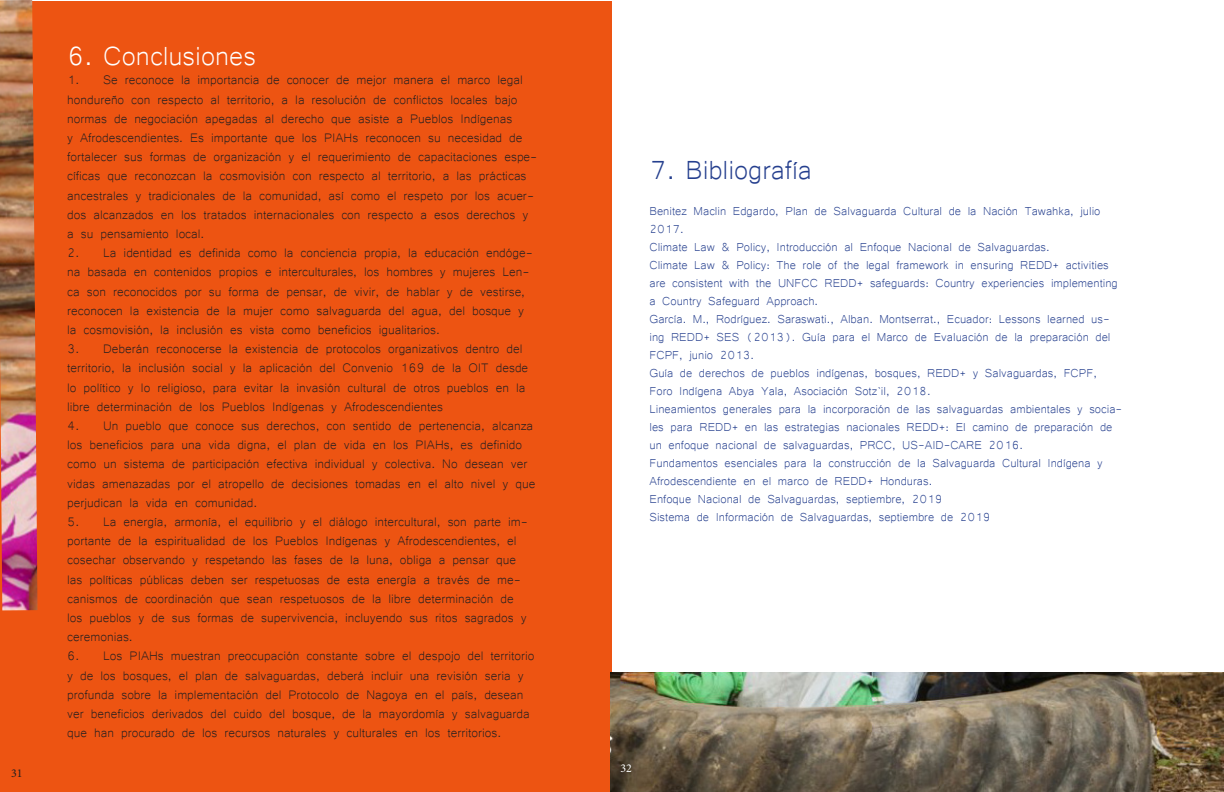
<style>
.page{position:relative;width:1224px;height:792px;background:#fff}
.page>*{position:absolute;margin:0;border:0;box-sizing:border-box;transform-origin:0 0}
.t1{font:34px "Microsoft Yi Baiti";color:#fff}
.t2{font:34px "Microsoft Yi Baiti";color:#253f8e}
.t3{font:16px/19.2px "Microsoft Yi Baiti";color:#231f20}
.t4{font:15px/18px "Microsoft Yi Baiti";color:#253f8e}
.t5{font:12px "Minion Pro";color:#231f20}
.t6{font:12px "Minion Pro";color:#fff}
</style>
<div class="page">
<div style="left:0;top:1px;width:612px;height:791px;background:#ed5412"></div>
<img style="left:0;top:0;width:38px;height:610px">
<img style="left:611px;top:672px;width:613px;height:120px">
<p class="t5" style="left:11px;top:765px;width:13px">31</p>
<p class="t1" style="left:67px;top:36px;width:190px">6. Conclusiones</p>
<p class="t3" style="left:67px;top:69px;width:472px">1. Se reconoce la importancia de conocer de mejor manera el marco legal hondureño con respecto al territorio, a la resolución de conflictos locales bajo normas de negociación apegadas al derecho que asiste a Pueblos Indígenas<br>y Afrodescendientes. Es importante que los PIAHs reconocen su necesidad de fortalecer sus formas de organización y el requerimiento de capacitaciones espe&shy;cíficas que reconozcan la cosmovisión con respecto al territorio, a las prácticas ancestrales y tradicionales de la comunidad, así como el respeto por los acuer&shy;dos alcanzados en los tratados internacionales con respecto a esos derechos y a su pensamiento local.</p>
<p class="t3" style="left:67px;top:242px;width:467px">2. La identidad es definida como la conciencia propia, la educación endóge&shy;na basada en contenidos propios e interculturales, los hombres y mujeres Len&shy;ca son reconocidos por su forma de pensar, de vivir, de hablar y de vestirse, reconocen la existencia de la mujer como salvaguarda del agua, del bosque y la cosmovisión, la inclusión es vista como beneficios igualitarios.</p>
<p class="t3" style="left:67px;top:338px;width:463px">3. Deberán reconocerse la existencia de protocolos organizativos dentro del territorio, la inclusión social y la aplicación del Convenio 169 de la OIT desde lo político y lo religioso, para evitar la invasión cultural de otros pueblos en la libre determinación de los Pueblos Indígenas y Afrodescendientes</p>
<p class="t3" style="left:67px;top:415px;width:470px">4. Un pueblo que conoce sus derechos, con sentido de pertenencia, alcanza los beneficios para una vida digna, el plan de vida en los PIAHs, es definido como un sistema de participación efectiva individual y colectiva. No desean ver vidas amenazadas por el atropello de decisiones tomadas en el alto nivel y que perjudican la vida en comunidad.</p>
<p class="t3" style="left:67px;top:511px;width:462px">5. La energía, armonía, el equilibrio y el diálogo intercultural, son parte im&shy;portante de la espiritualidad de los Pueblos Indígenas y Afrodescendientes, el cosechar observando y respetando las fases de la luna, obliga a pensar que las políticas públicas deben ser respetuosas de esta energía a través de me&shy;canismos de coordinación que sean respetuosos de la libre determinación de los pueblos y de sus formas de supervivencia, incluyendo sus ritos sagrados y ceremonias.</p>
<p class="t3" style="left:67px;top:645px;width:469px">6. Los PIAHs muestran preocupación constante sobre el despojo del territorio y de los bosques, el plan de salvaguardas, deberá incluir una revisión seria y profunda sobre la implementación del Protocolo de Nagoya en el país, desean ver beneficios derivados del cuido del bosque, de la mayordomía y salvaguarda que han procurado de los recursos naturales y culturales en los territorios.</p>
<p class="t2" style="left:650px;top:150px;width:164px">7. Bibliografía</p>
<p class="t4" style="left:650px;top:201px;width:453px">Benitez Maclin Edgardo, Plan de Salvaguarda Cultural de la Nación Tawahka, julio<br>2017.</p>
<p class="t4" style="left:650px;top:237px;width:402px">Climate Law &amp; Policy, Introducción al Enfoque Nacional de Salvaguardas.</p>
<p class="t4" style="left:650px;top:255px;width:470px">Climate Law &amp; Policy: The role of the legal framework in ensuring REDD+ activities are consistent with the UNFCC REDD+ safeguards: Country experiencies implementing a Country Safeguard Approach.</p>
<p class="t4" style="left:650px;top:309px;width:462px;text-align:justify">García. M., Rodríguez. Saraswati., Alban. Montserrat., Ecuador: Lessons learned us&shy;ing REDD+ SES (2013). Guía para el Marco de Evaluación de la preparación del FCPF, junio 2013.</p>
<p class="t4" style="left:650px;top:363px;width:449px">Guía de derechos de pueblos indígenas, bosques, REDD+ y Salvaguardas, FCPF,<br>Foro Indígena Abya Yala, Asociación Sotz`il, 2018.</p>
<p class="t4" style="left:650px;top:399px;width:474px">Lineamientos generales para la incorporación de las salvaguardas ambientales y socia&shy;les para REDD+ en las estrategias nacionales REDD+: El camino de preparación de un enfoque nacional de salvaguardas, PRCC, US-AID-CARE 2016.</p>
<p class="t4" style="left:650px;top:453px;width:455px">Fundamentos esenciales para la construcción de la Salvaguarda Cultural Indígena y<br>Afrodescendiente en el marco de REDD+ Honduras.</p>
<p class="t4" style="left:650px;top:489px;width:295px">Enfoque Nacional de Salvaguardas, septiembre, 2019</p>
<p class="t4" style="left:650px;top:507px;width:343px">Sistema de Información de Salvaguardas, septiembre de 2019</p>
<p class="t6" style="left:620px;top:760px;width:13px">32</p>
</div>
